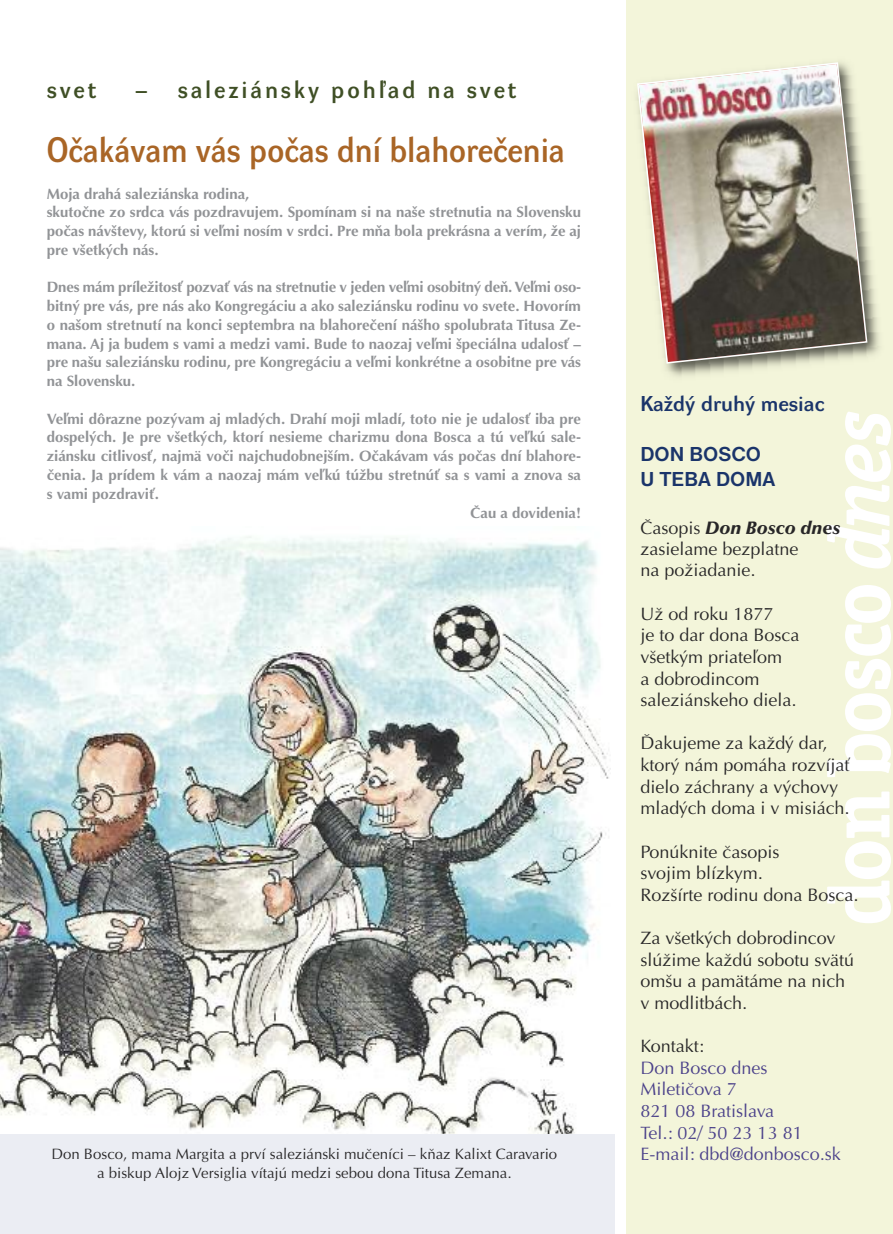
<style>
.page{position:relative;width:893px;height:1234px;background:#fff}
.page>*{position:absolute;margin:0;border:0;box-sizing:border-box;transform-origin:0 0}
.t1{font:700 87px "Officina Ser Itc TEE";letter-spacing:-.03em;color:#fff}
.t2{font:700 34.5px "Dyna Grotesk LE";color:#a96526;scale:.9 1}
.t3{font:700 24px "Dyna Grotesk LE";letter-spacing:.125em;color:#3f4f25;scale:.95 1}
.t4{font:700 21px/25.2px "Nimbus San DEE";color:#1a346a}
.t5{font:700 21px "Dyna Grotesk LE";color:#1a346a}
.t6{font:18px/21.6px "Optima CE";color:#272627}
.t7{font:18px/21.6px "Optima CE";color:#4b418a}
.t8{font:700 15px/18.8px "Optima CE";color:#919396}
.t9{font:15px "Optima CE";color:#272627}
.s1{font-weight:900;font-style:italic}
.s2{font-style:italic}
</style>
<div class="page">
<img style="left:0;top:536px;width:609px;height:598px">
<div style="left:0;top:1134px;width:615px;height:99px;background:#ebedf3"></div>
<div style="left:626px;top:0;width:267px;height:1233px;background:#f3f5da"></div>
<img style="left:665px;top:232px;width:215px;height:145px">
<img style="left:637px;top:62px;width:231px;height:302px">
<h3 class="t3" style="left:47px;top:81px;width:54px">svet</h3>
<h3 class="t3" style="left:135px;top:81px;width:403px">– saleziánsky pohľad na svet</h3>
<h2 class="t2" style="left:47px;top:137px;width:577px">očakávam vás počas dní blahorečenia</h2>
<p class="t8" style="left:47px;top:186px;width:536px">Moja drahá saleziánska rodina,<br>skutočne zo srdca vás pozdravujem. Spomínam si na naše stretnutia na Slovensku počas návštevy, ktorú si veľmi nosím v srdci. Pre mňa bola prekrásna a verím, že aj pre všetkých nás.</p>
<p class="t8" style="left:47px;top:280px;width:536px;text-align:justify">Dnes mám príležitosť pozvať vás na stretnutie v jeden veľmi osobitný deň.Veľmi oso&shy;bitný pre vás, pre nás ako Kongregáciu a ako saleziánsku rodinu vo svete. Hovorím o našom stretnutí na konci septembra na blahorečení nášho spolubrata Titusa Ze&shy;mana. Aj ja budem s vami a medzi vami. Bude to naozaj veľmi špeciálna udalosť – pre našu saleziánsku rodinu, pre Kongregáciu a veľmi konkrétne a osobitne pre vás na Slovensku.</p>
<p class="t8" style="left:47px;top:411px;width:536px">Veľmi dôrazne pozývam aj mladých. Drahí moji mladí, toto nie je udalosť iba pre</p>
<p class="t8" style="left:47px;top:430px;width:536px">dospelých. Je pre všetkých, ktorí nesieme charizmu dona Bosca a tú veľkú sale-</p>
<p class="t8" style="left:47px;top:448px;width:536px">ziánsku citlivosť, najmä voči najchudobnejším. Očakávam vás počas dní blahore-</p>
<p class="t8" style="left:47px;top:467px;width:536px">čenia. Ja prídem k vám a naozaj mám veľkú túžbu stretnúť sa s vami a znova sa</p>
<p class="t8" style="left:47px;top:486px;width:114px">s vami pozdraviť.</p>
<p class="t8" style="left:470px;top:505px;width:112px">Čau a dovidenia!</p>
<h3 class="t5" style="left:640px;top:395px;width:186px">Každý druhý mesiac</h3>
<h3 class="t4" style="left:640px;top:441px;width:136px">DON BOSCO<br>U TEBA DOMA</h3>
<p class="t6" style="left:640px;top:518px;width:202px">Časopis <span class="s1">Don Bosco dnes </span>zasielame bezplatne<br>na požiadanie.</p>
<p class="t6" style="left:640px;top:604px;width:161px">Už od roku 1877<br>je to dar dona Bosca všetkým priateľom<br>a dobrodincom saleziánskeho diela.</p>
<p class="t6" style="left:640px;top:734px;width:211px">Ďakujeme za každý dar, ktorý nám pomáha rozvíjať dielo záchrany a výchovy mladých doma i v misiách.</p>
<p class="t6" style="left:640px;top:842px;width:220px">Ponúknite časopis<br>svojim blízkym.<br>Rozšírte rodinu dona Bosca.</p>
<p class="t6" style="left:640px;top:928px;width:215px">Za všetkých dobrodincov slúžime každú sobotu svätú omšu a pamätáme na nich v modlitbách.</p>
<p class="t6" style="left:640px;top:1036px;width:65px">Kontakt:</p>
<p class="t7" style="left:640px;top:1058px;width:164px">Don Bosco dnes<br>Miletičova 7<br>821 08 Bratislava<br>Tel.: 02/ 50 23 13 81</p>
<h1 class="t1" style="left:808px;top:925px;width:518px;rotate:-90deg">don bosco <span class="s2">dnes</span></h1>
<p class="t9" style="left:51px;top:1148px;width:507px">Don Bosco, mama Margita a prví saleziánski mučeníci – kňaz Kalixt Caravario</p>
<p class="t7" style="left:640px;top:1144px;width:202px">E-mail: dbd@donbosco.sk</p>
<p class="t9" style="left:97px;top:1167px;width:416px">a biskup Alojz Versiglia vítajú medzi sebou dona Titusa Zemana.</p>
</div>
